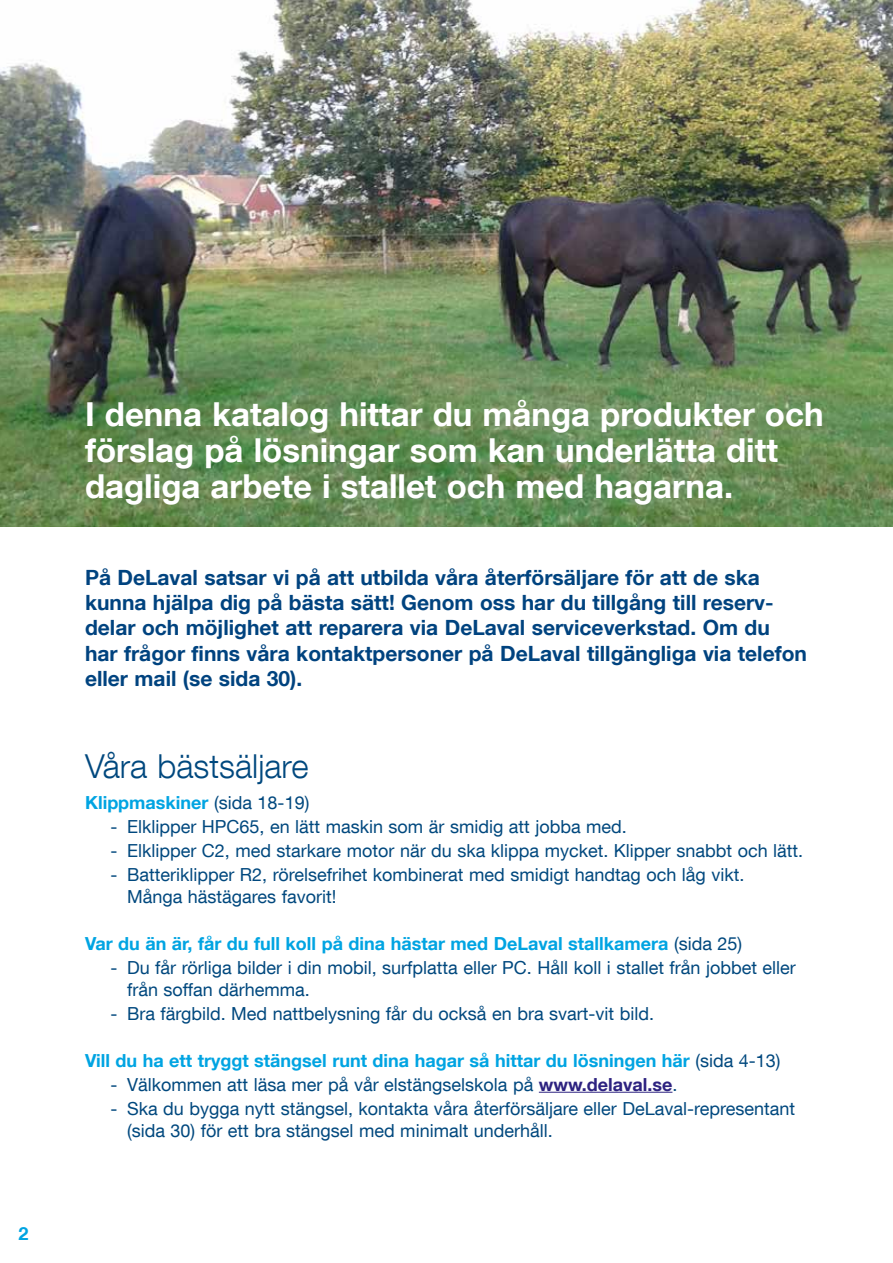
<style>
.page{position:relative;width:893px;height:1263px;background:#fff}
.page>*{position:absolute;margin:0;border:0;box-sizing:border-box;transform-origin:0 0}
.t1{font:700 33px/36px "Helvetica Neue LT Com";color:#fff}
.t2{font:300 33px "Helvetica Neue LT Com";color:#00487e}
.t3{font:700 21px/25.3px "Helvetica Neue LT Com";color:#00437f}
.t4{font:18px/21.8px "Helvetica Neue LT Com";color:#00487e}
.t5{font:700 18px "Helvetica Neue LT Com";color:#00a4e2}
.s1{font-weight:400;color:#00487e}
.s2{font-weight:700;color:#2d2280}
</style>
<div class="page">
<img style="left:0;top:0;width:893px;height:526px">
<hr style="left:539px;top:1092px;width:133px;height:1px;background:#2d2280">
<p class="t5" style="left:18px;top:1222px;width:12px">2</p>
<h1 class="t1" style="left:85px;top:395px;width:740px">I denna katalog hittar du många produkter och förslag på lösningar som kan underlätta ditt dagliga arbete i stallet och med hagarna.</h1>
<p class="t3" style="left:85px;top:564px;width:723px">På DeLaval satsar vi på att utbilda våra återförsäljare för att de ska kunna hjälpa dig på bästa sätt! Genom oss har du tillgång till reserv&shy;delar och möjlighet att reparera via DeLaval serviceverkstad. Om du har frågor finns våra kontaktpersoner på DeLaval tillgängliga via telefon eller mail (se sida 30).</p>
<h1 class="t2" style="left:85px;top:746px;width:225px">Våra bästsäljare</h1>
<p class="t5" style="left:85px;top:791px;width:226px">Klippmaskiner <span class="s1">(sida 18-19)</span></p>
<p class="t4" style="left:111px;top:815px;width:518px">- Elklipper HPC65, en lätt maskin som är smidig att jobba med.</p>
<p class="t4" style="left:111px;top:839px;width:694px">- Elklipper C2, med starkare motor när du ska klippa mycket. Klipper snabbt och lätt.</p>
<p class="t4" style="left:127px;top:863px;width:619px;text-indent:-16px">- Batteriklipper R2, rörelsefrihet kombinerat med smidigt handtag och låg vikt.<br>Många hästägares favorit!</p>
<p class="t5" style="left:85px;top:932px;width:659px">Var du än är, får du full koll på dina hästar med DeLaval stallkamera <span class="s1">(sida 25)</span></p>
<p class="t4" style="left:127px;top:956px;width:670px;text-indent:-16px">- Du får rörliga bilder i din mobil, surfplatta eller PC. Håll koll i stallet från jobbet eller från soffan därhemma.</p>
<p class="t4" style="left:111px;top:1002px;width:545px">- Bra färgbild. Med nattbelysning får du också en bra svart-vit bild.</p>
<p class="t5" style="left:85px;top:1049px;width:697px">Vill du ha ett tryggt stängsel runt dina hagar så hittar du lösningen här <span class="s1">(sida 4-13)</span></p>
<p class="t4" style="left:111px;top:1073px;width:568px">- Välkommen att läsa mer på vår elstängselskola på <span class="s2">www.delaval.se</span>.</p>
<p class="t4" style="left:127px;top:1097px;width:669px;text-indent:-16px">- Ska du bygga nytt stängsel, kontakta våra återförsäljare eller DeLaval-representant (sida 30) för ett bra stängsel med minimalt underhåll.</p>
</div>
